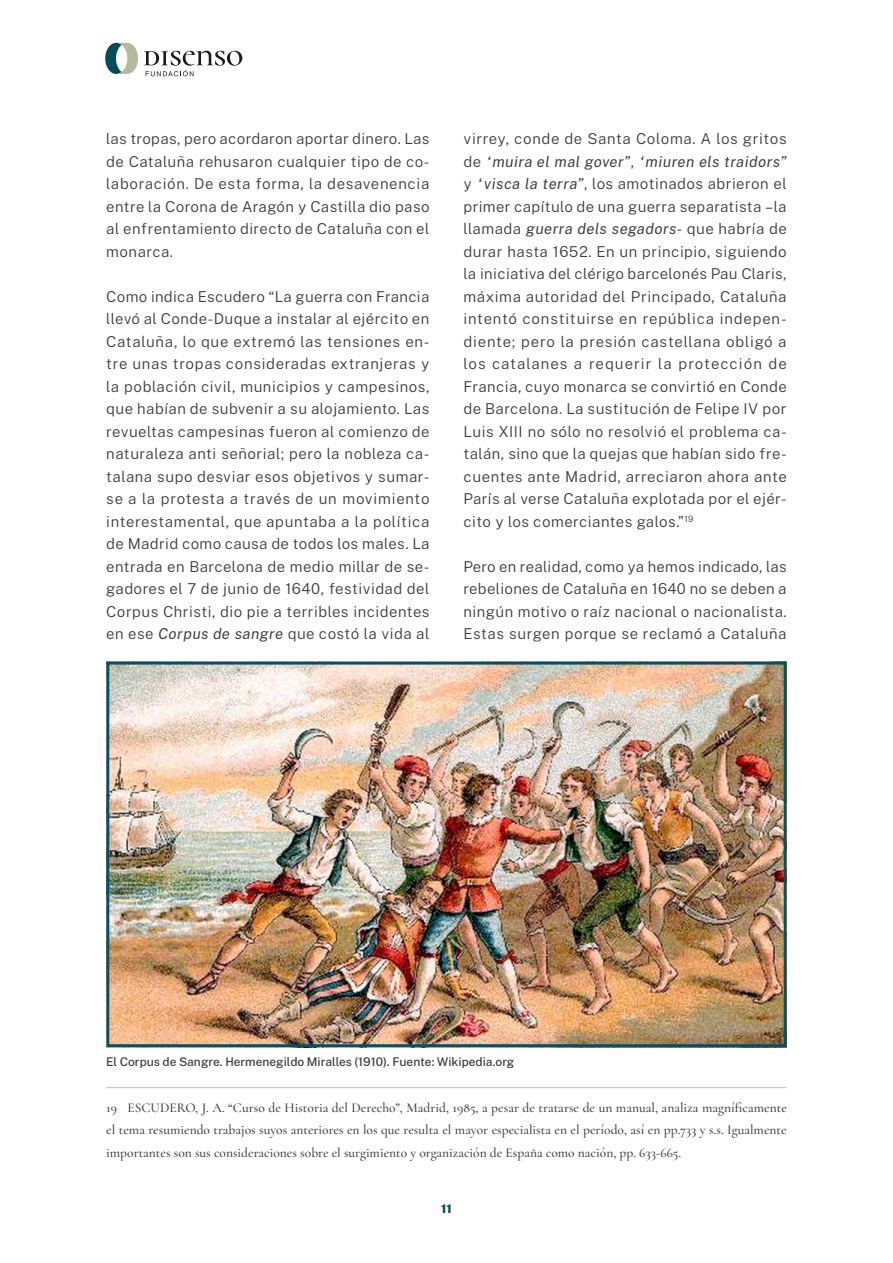
<style>
.page{position:relative;width:893px;height:1263px;background:#fff}
.page>*{position:absolute;margin:0;border:0;box-sizing:border-box;transform-origin:0 0}
.t1{font:300 15px/22.5px "Public Sans";letter-spacing:.03em;color:#3c3c3b;text-align:justify}
.t2{font:500 13.5px/22.5px "Cormorant";color:#3c3c3b;text-align:justify}
.t3{font:500 12px "Public Sans";color:#3c3c3b}
.t4{font:900 12px "Public Sans";color:#0f4d5a}
.s1{font-weight:400;font-style:italic}
</style>
<div class="page">
<svg style="left:144px;top:51px;width:98px;height:25px"></svg>
<svg style="left:105px;top:43px;width:33px;height:31px"></svg>
<hr style="left:106px;top:1087px;width:681px;height:1px;background:#c6c6c6">
<img style="left:110px;top:666px;width:673px;height:377px">
<div style="left:106px;top:662px;width:681px;height:385px;border:3px solid #0f4d5a"></div>
<p class="t1" style="left:106px;top:127px;width:325px">las tropas, pero acordaron aportar dinero. Las de Cataluña rehusaron cualquier tipo de co&shy;laboración. De esta forma, la desavenencia entre la Corona de Aragón y Castilla dio paso al enfrentamiento directo de Cataluña con el monarca.</p>
<p class="t1" style="left:106px;top:284px;width:325px">Como indica Escudero “La guerra con Francia llevó al Conde-Duque a instalar al ejército en Cataluña, lo que extremó las tensiones en&shy;tre unas tropas consideradas extranjeras y la población civil, municipios y campesinos, que habían de subvenir a su alojamiento. Las revueltas campesinas fueron al comienzo de naturaleza anti señorial; pero la nobleza ca&shy;talana supo desviar esos objetivos y sumar&shy;se a la protesta a través de un movimiento interestamental, que apuntaba a la política de Madrid como causa de todos los males. La entrada en Barcelona de medio millar de se&shy;gadores el 7 de junio de 1640, festividad del Corpus Christi, dio pie a terribles incidentes en ese <span class="s1">Corpus de sangre</span> que costó la vida al</p>
<p class="t1" style="left:463px;top:127px;width:325px">virrey, conde de Santa Coloma. A los gritos de <span class="s1">“muira el mal gover”</span>, <span class="s1">“miuren els traidors” </span>y <span class="s1">“visca la terra”</span>, los amotinados abrieron el primer capítulo de una guerra separatista –la llamada <span class="s1">guerra dels segadors-</span> que habría de durar hasta 1652. En un principio, siguiendo la iniciativa del clérigo barcelonés Pau Claris, máxima autoridad del Principado, Cataluña intentó constituirse en república indepen&shy;diente; pero la presión castellana obligó a los catalanes a requerir la protección de Francia, cuyo monarca se convirtió en Conde de Barcelona. La sustitución de Felipe IV por Luis XIII no sólo no resolvió el problema ca&shy;talán, sino que la quejas que habían sido fre&shy;cuentes ante Madrid, arreciaron ahora ante París al verse Cataluña explotada por el ejér&shy;cito y los comerciantes galos.”<sup>19</sup></p>
<p class="t1" style="left:463px;top:554px;width:325px">Pero en realidad, como ya hemos indicado, las rebeliones de Cataluña en 1640 no se deben a ningún motivo o raíz nacional o nacionalista.<br>Estas surgen porque se reclamó a Cataluña</p>
<p class="t3" style="left:106px;top:1052px;width:410px">El Corpus de Sangre. Hermenegildo Miralles (1910). Fuente: Wikipedia.org</p>
<p class="t2" style="left:106px;top:1096px;width:682px">19 ESCUDERO, J. A. “Curso de Historia del Derecho”, Madrid, 1985, a pesar de tratarse de un manual, analiza magníficamente el tema resumiendo trabajos suyos anteriores en los que resulta el mayor especialista en el período, así en pp.733 y s.s. Igualmente importantes son sus consideraciones sobre el surgimiento y organización de España como nación, pp. 633-665.</p>
<p class="t4" style="left:441px;top:1199px;width:12px">11</p>
</div>
